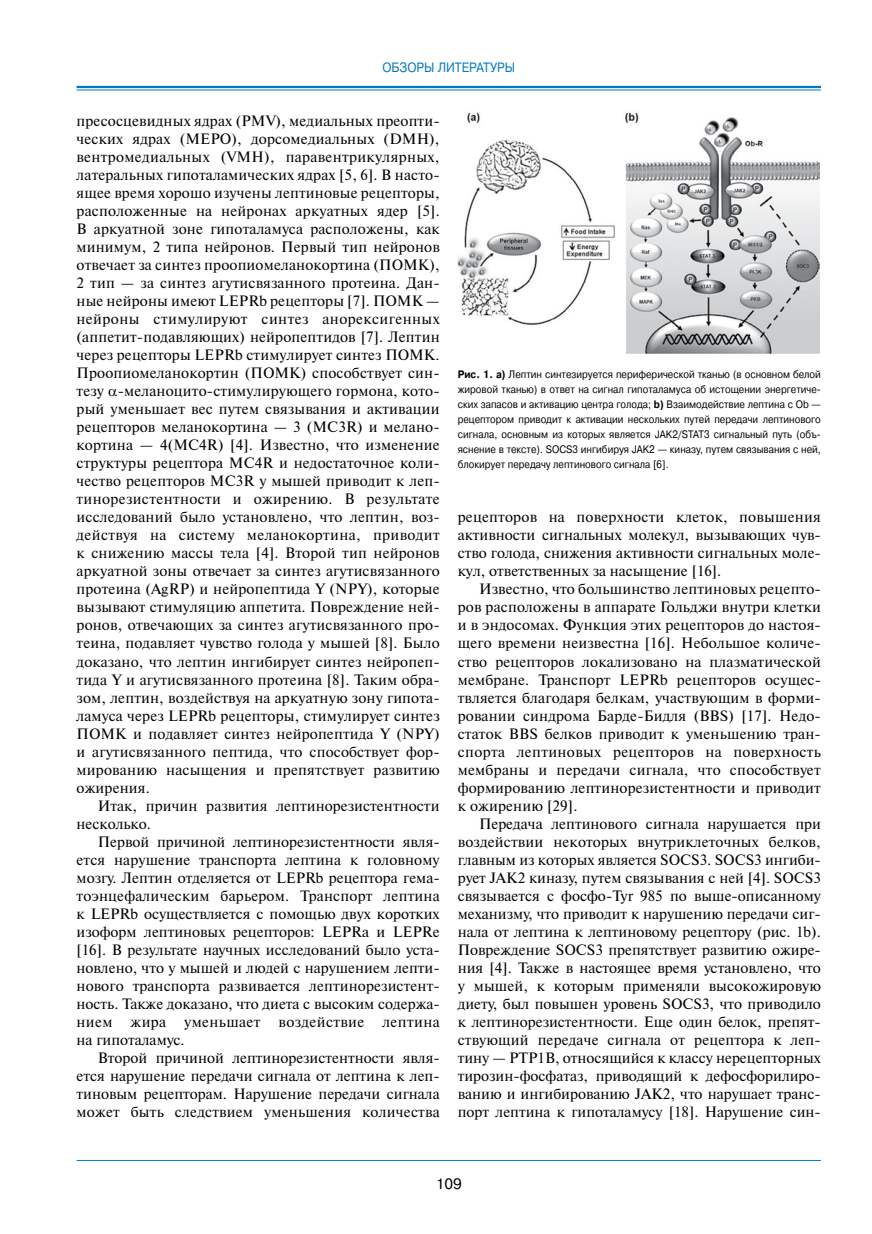
<style>
.page{position:relative;width:872px;height:1234px;background:#fff}
.page>*{position:absolute;margin:0;border:0;box-sizing:border-box;transform-origin:0 0}
.t1{font:15px/18px "Newton C";letter-spacing:.005em;color:#000;text-align:justify}
.t2{font:15px "Pragmatica C";color:#000}
.t3{font:13.5px "Pragmatica C";color:#0079c1;scale:.89 1}
.t4{font:10.8px/15px "Pragmatica C";color:#000;text-align:justify;scale:.89 1}
.s1{font-weight:700}
</style>
<div class="page">
<svg style="left:77px;top:88px;width:744px;height:2px"></svg>
<hr style="left:77px;top:86px;width:744px;height:2px;background:#0079c1">
<hr style="left:77px;top:90px;width:744px;height:1px;background:#0079c1">
<hr style="left:77px;top:1159px;width:744px;height:1px;background:#0079c1">
<img style="left:458px;top:112px;width:361px;height:241px">
<p class="t3" style="left:368px;top:60px;width:182px">ОБРАЩЕНИЕ К ЧИТАТЕЛЯМ</p>
<p class="t3" style="left:382px;top:60px;width:150px">ОБЗОРЫ ЛИТЕРАТУРЫ</p>
<p class="t1" style="left:77px;top:112px;width:365px">пресосцевидных ядрах (PMV), медиальных преопти&shy;ческих ядрах (MEPO), дорсомедиальных (DMH), вентромедиальных (VMH), паравентрикулярных, латеральных гипоталамических ядрах [5, 6]. В насто&shy;ящее время хорошо изучены лептиновые рецепторы, расположенные на нейронах аркуатных ядер [5].<br>В аркуатной зоне гипоталамуса расположены, как минимум, 2 типа нейронов. Первый тип нейронов отвечает за синтез проопиомеланокортина (ПОМК), 2 тип — за синтез агутисвязанного протеина. Дан&shy;ные нейроны имеют LEPRb рецепторы [7]. ПОМК — нейроны стимулируют синтез анорексигенных (аппетит-подавляющих) нейропептидов [7]. Лептин через рецепторы LEPRb стимулирует синтез ПОМК.<br>Проопиомеланокортин (ПОМК) способствует син&shy;тезу -меланоцито-стимулирующего гормона, кото&shy;рый уменьшает вес путем связывания и активации рецепторов меланокортина — 3 (MC3R) и мелано&shy;кортина — 4(MC4R) [4]. Известно, что изменение структуры рецептора MC4R и недостаточное коли&shy;чество рецепторов MC3R у мышей приводит к леп&shy;тинорезистентности и ожирению. В результате исследований было установлено, что лептин, воз&shy;действуя на систему меланокортина, приводит к снижению массы тела [4]. Второй тип нейронов аркуатной зоны отвечает за синтез агутисвязанного протеина (AgRP) и нейропептида Y (NPY), которые вызывают стимуляцию аппетита. Повреждение ней&shy;ронов, отвечающих за синтез агутисвязанного про&shy;теина, подавляет чувство голода у мышей [8]. Было доказано, что лептин ингибирует синтез нейропеп&shy;тида Y и агутисвязанного протеина [8]. Таким обра&shy;зом, лептин, воздействуя на аркуатную зону гипота&shy;ламуса через LEPRb рецепторы, стимулирует синтез ПОМК и подавляет синтез нейропептида Y (NPY) и агутисвязанного пептида, что способствует фор&shy;мированию насыщения и препятствует развитию ожирения.</p>
<p class="t1" style="left:77px;top:796px;width:364px;text-indent:21px">Итак, причин развития лептинорезистентности несколько.</p>
<p class="t1" style="left:77px;top:832px;width:365px;text-indent:21px">Первой причиной лептинорезистентности явля&shy;ется нарушение транспорта лептина к головному мозгу. Лептин отделяется от LEPRb рецептора гема&shy;тоэнцефалическим барьером. Транспорт лептина к LEPRb осуществляется с помощью двух коротких изоформ лептиновых рецепторов: LEPRa и LEPRe [16]. В результате научных исследований было уста&shy;новлено, что у мышей и людей с нарушением лепти&shy;нового транспорта развивается лептинорезистент&shy;ность. Также доказано, что диета с высоким содержа&shy;нием жира уменьшает воздействие лептина на гипоталамус.</p>
<p class="t1" style="left:77px;top:1048px;width:365px;text-indent:21px">Второй причиной лептинорезистентности явля&shy;ется нарушение передачи сигнала от лептина к леп&shy;тиновым рецепторам. Нарушение передачи сигнала может быть следствием уменьшения количества</p>
<p class="t4" style="left:458px;top:366px;width:409px"><span class="s1">Рис. 1. a)</span> Лептин синтезируется периферической тканью (в основном белой жировой тканью) в ответ на сигнал гипоталамуса об истощении энергетиче&shy;ских запасов и активацию центра голода; <span class="s1">b)</span> Взаимодействие лептина с Ob — рецептором приводит к активации нескольких путей передачи лептинового сигнала, основным из которых является JAK2/STAT3 сигнальный путь (объ&shy;яснение в тексте). SOCS3 ингибируя JAK2 — киназу, путем связывания с ней, блокирует передачу лептинового сигнала [6].</p>
<p class="t1" style="left:458px;top:508px;width:365px">рецепторов на поверхности клеток, повышения активности сигнальных молекул, вызывающих чув&shy;ство голода, снижения активности сигнальных моле&shy;кул, ответственных за насыщение [16].</p>
<p class="t1" style="left:458px;top:580px;width:365px;text-align:left;text-indent:21px">Известно, что большинство лептиновых рецепто&shy;ров расположены в аппарате Гольджи внутри клетки и в эндосомах. Функция этих рецепторов до настоя&shy;щего времени неизвестна [16]. Небольшое количе&shy;ство рецепторов локализовано на плазматической мембране. Транспорт LEPRb рецепторов осущес&shy;твляется благодаря белкам, участвующим в форми&shy;ровании синдрома Барде-Бидля (BBS) [17]. Недо&shy;статок BBS белков приводит к уменьшению тран&shy;спорта лептиновых рецепторов на поверхность мембраны и передачи сигнала, что способствует формированию лептинорезистентности и приводит к ожирению [29].</p>
<p class="t1" style="left:458px;top:814px;width:365px;text-align:left;text-indent:21px">Передача лептинового сигнала нарушается при воздействии некоторых внутриклеточных белков, главным из которых является SOCS3. SOCS3 ингиби&shy;рует JAK2 киназу, путем связывания с ней [4]. SOCS3 связывается с фосфо-Tyr 985 по выше-описанному механизму, что приводит к нарушению передачи сиг&shy;нала от лептина к лептиновому рецептору (рис. 1b).<br>Повреждение SOCS3 препятствует развитию ожире&shy;ния [4]. Также в настоящее время установлено, что у мышей, к которым применяли высокожировую диету, был повышен уровень SOCS3, что приводило к лептинорезистентности. Еще один белок, препят&shy;ствующий передаче сигнала от рецептора к леп&shy;тину — PTP1B, относящийся к классу нерецепторных тирозин-фосфатаз, приводящий к дефосфорилиро&shy;ванию и ингибированию JAK2, что нарушает транс&shy;порт лептина к гипоталамусу [18]. Нарушение син-</p>
<p class="t2" style="left:436px;top:1174px;width:28px">109</p>
</div>
